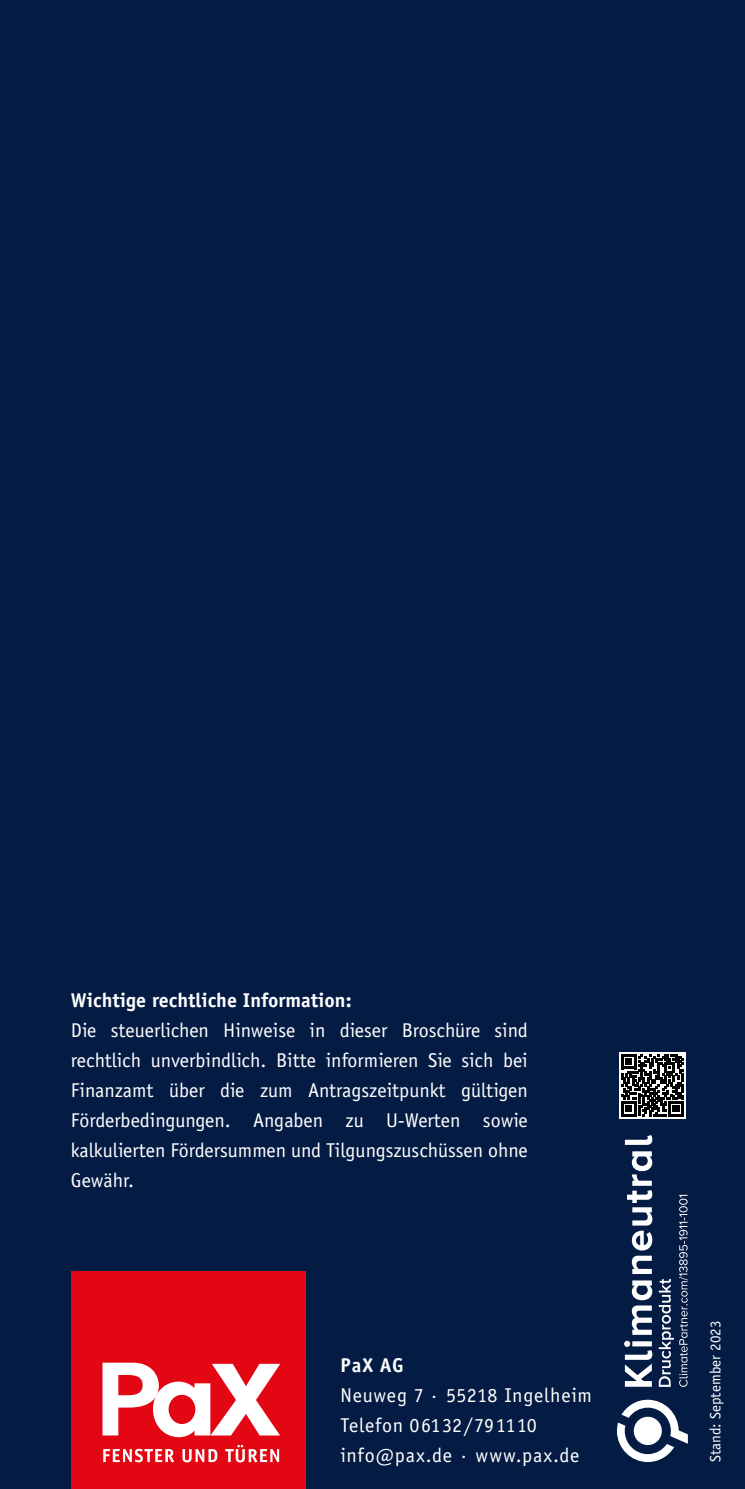
<style>
.page{position:relative;width:745px;height:1489px;background:#fff}
.page>*{position:absolute;margin:0;border:0;box-sizing:border-box;transform-origin:0 0}
.t1{font:20px/30px "Officina Sans Std";color:#fff;text-align:justify}
.t2{font:20px/30px "Officina Sans Std";letter-spacing:.035em;color:#fff}
.t3{font:700 20px "Officina Sans Std";color:#fff}
.t4{font:15px "Officina Sans Std";color:#fff}
</style>
<div class="page">
<div style="left:0;top:0;width:744px;height:1488px;background:#041b44"></div>
<svg style="left:624px;top:1340px;width:28px;height:46px"></svg>
<svg style="left:631px;top:1280px;width:21px;height:54px"></svg>
<svg style="left:627px;top:1151px;width:25px;height:122px"></svg>
<svg style="left:624px;top:1135px;width:28px;height:9px"></svg>
<svg style="left:616px;top:1399px;width:71px;height:62px"></svg>
<svg style="left:619px;top:1052px;width:66px;height:66px"></svg>
<svg style="left:620px;top:1053px;width:63px;height:63px;background:#535353"></svg>
<svg style="left:658px;top:1194px;width:29px;height:192px"></svg>
<div style="left:71px;top:1270px;width:234px;height:218px;background:#e30613"></div>
<svg style="left:103px;top:1448px;width:71px;height:14px"></svg>
<svg style="left:182px;top:1449px;width:35px;height:13px"></svg>
<svg style="left:225px;top:1444px;width:54px;height:18px"></svg>
<svg style="left:102px;top:1362px;width:178px;height:74px"></svg>
<p class="t3" style="left:71px;top:987px;width:282px">Wichtige rechtliche Information:</p>
<p class="t1" style="left:71px;top:1015px;width:458px">Die steuerlichen Hinweise in dieser Broschüre sind rechtlich unverbindlich. Bitte informieren Sie sich bei Finanzamt über die zum Antragszeitpunkt gültigen Förderbedingungen. Angaben zu U-Werten sowie kalkulierten Fördersummen und Tilgungszuschüssen ohne Gewähr.</p>
<p class="t3" style="left:340px;top:1352px;width:65px">PaX AG</p>
<p class="t2" style="left:340px;top:1380px;width:253px">Neuweg 7 · 55218 Ingelheim<br>Telefon 06132/791110 info@pax.de · www.pax.de</p>
<p class="t4" style="left:706px;top:1461px;width:143px;rotate:-90deg">Stand: September 2023</p>
</div>
